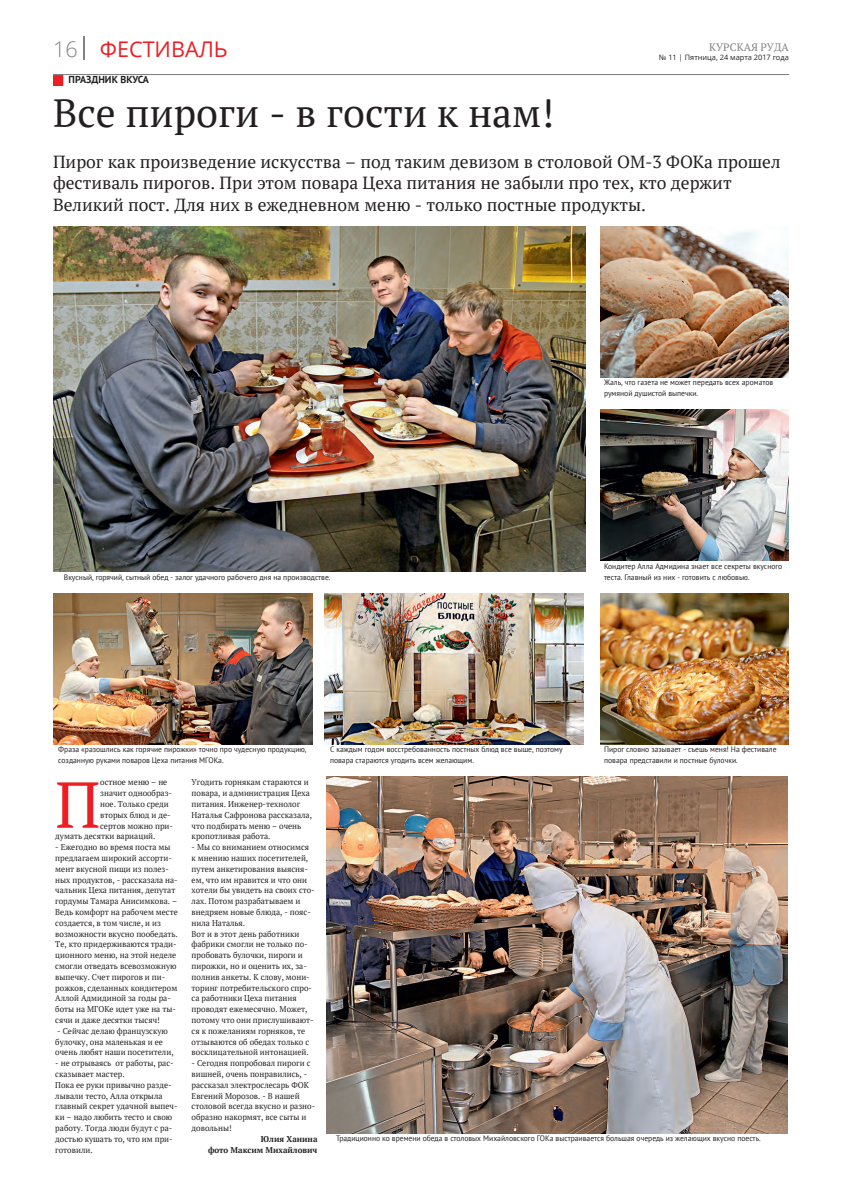
<style>
.page{position:relative;width:842px;height:1191px;background:#fff}
.page>*{position:absolute;margin:0;border:0;box-sizing:border-box;transform-origin:0 0}
.t1{font:64.8px "PT Serif";color:#ee1d23;scale:.96 1}
.t2{font:39.6px "PT Serif";color:#231f20}
.t3{font:21.6px "Open Sans";color:#ee1d23}
.t4{font:17.5px/21.6px "PT Serif";color:#231f20}
.t5{font:10.8px "PT Serif";color:#808285}
.t6{font:700 10.1px "PT Sans";color:#231f20}
.t7{font:8.4px/10.8px "PT Serif";color:#231f20;scale:.96 1}
.t8{font:700 8.4px/10.8px "PT Serif";color:#231f20;text-align:right;scale:.96 1}
.t9{font:7.9px/10.8px "PT Sans";color:#231f20;scale:.96 1}
.t10{font:7.4px "Open Sans";color:#231f20}
.s1{color:#808285}
</style>
<div class="page">
<svg style="left:83px;top:36px;width:1px;height:23px"></svg>
<img style="left:53px;top:75px;width:11px;height:11px">
<img style="left:53px;top:226px;width:533px;height:346px">
<img style="left:53px;top:593px;width:259px;height:151px">
<img style="left:325px;top:593px;width:259px;height:151px">
<img style="left:600px;top:226px;width:188px;height:151px">
<img style="left:600px;top:410px;width:188px;height:151px">
<img style="left:600px;top:593px;width:188px;height:151px">
<img style="left:327px;top:777px;width:460px;height:356px">
<h3 class="t3" style="left:53px;top:34px;width:176px"><span class="s1">16</span> ФЕСТИВАЛЬ</h3>
<p class="t5" style="left:709px;top:40px;width:81px">КУРСКАЯ РУДА</p>
<p class="t10" style="left:659px;top:52px;width:132px">№ 11 | Пятница, 24 марта 2017 года</p>
<p class="t6" style="left:69px;top:74px;width:82px">ПРАЗДНИК ВКУСА</p>
<h2 class="t2" style="left:53px;top:87px;width:503px">Все пироги - в гости к нам!</h2>
<h3 class="t4" style="left:53px;top:150px;width:729px">Пирог как произведение искусства – под таким девизом в столовой ОМ-3 ФОКа прошел фестиваль пирогов. При этом повара Цеха питания не забыли про тех, кто держит<br>Великий пост. Для них в ежедневном меню - только постные продукты.</h3>
<p class="t9" style="left:604px;top:377px;width:178px">Жаль, что газета не может передать всех ароматов румяной душистой выпечки.</p>
<p class="t9" style="left:64px;top:572px;width:279px">Вкусный, горячий, сытный обед - залог удачного рабочего дня на производстве.</p>
<p class="t9" style="left:604px;top:561px;width:187px">Кондитер Алла Адмидина знает все секреты вкусного теста. Главный из них - готовить с любовью.</p>
<p class="t9" style="left:58px;top:744px;width:260px">Фраза «разошлись как горячие пирожки» точно про чудесную продукцию, созданную руками поваров Цеха питания МГОКа.</p>
<p class="t9" style="left:330px;top:744px;width:244px">С каждым годом восстребованность постных блюд все выше, поэтому повара стараются угодить всем желающим.</p>
<p class="t9" style="left:604px;top:744px;width:181px">Пирог словно зазывает - съешь меня! На фестивале повара представили и постные булочки.</p>
<h1 class="t1" style="left:55px;top:762px;width:48px">П</h1>
<p class="t7" style="left:100px;top:777px;width:71px">остное меню – не</p>
<p class="t7" style="left:100px;top:788px;width:76px">значит однообраз-</p>
<p class="t7" style="left:100px;top:798px;width:73px">ное. Только среди</p>
<p class="t7" style="left:100px;top:809px;width:75px">вторых блюд и де-</p>
<p class="t7" style="left:100px;top:820px;width:77px">сертов можно при-</p>
<p class="t7" style="left:55px;top:831px;width:106px">думать десятки вариаций.</p>
<p class="t7" style="left:55px;top:842px;width:129px">- Ежегодно во время поста мы предлагаем широкий ассорти&shy;мент вкусной пищи из полез&shy;ных продуктов, - рассказала на&shy;чальник Цеха питания, депутат гордумы Тамара Анисимкова. –<br>Ведь комфорт на рабочем месте создается, в том числе, и из возможности вкусно пообедать.<br>Те, кто придерживаются тради&shy;ционного меню, на этой неделе смогли отведать всевозможную выпечку. Счет пирогов и пи&shy;рожков, сделанных кондитером<br>Аллой Адмидиной за годы ра&shy;боты на МГОКе идет уже на ты&shy;сячи и даже десятки тысяч!</p>
<p class="t7" style="left:55px;top:1025px;width:125px">- Сейчас делаю французскую булочку, она маленькая и ее очень любят наши посетители,</p>
<p class="t7" style="left:55px;top:1058px;width:129px">- не отрываясь от работы, рас&shy;сказывает мастер.<br>Пока ее руки привычно разде&shy;лывали тесто, Алла открыла главный секрет удачной выпеч&shy;ки – надо любить тесто и свою работу. Тогда люди будут с ра&shy;достью кушать то, что им при&shy;готовили.</p>
<p class="t7" style="left:192px;top:777px;width:127px">Угодить горнякам стараются и повара, и администрация Цеха питания. Инженер-технолог<br>Наталья Сафронова рассказала, что подбирать меню – очень кропотливая работа.</p>
<p class="t7" style="left:192px;top:842px;width:130px">- Мы со вниманием относимся к мнению наших посетителей, путем анкетирования выясня&shy;ем, что им нравится и что они хотели бы увидеть на своих сто&shy;лах. Потом разрабатываем и внедряем новые блюда, - пояс&shy;нила Наталья.<br>Вот и в этот день работники фабрики смогли не только по&shy;пробовать булочки, пироги и пирожки, но и оценить их, за&shy;полнив анкеты. К слову, мони&shy;торинг потребительского спро&shy;са работники Цеха питания проводят ежемесячно. Может, потому что они прислушивают&shy;ся к пожеланиям горняков, те отзываются об обедах только с восклицательной интонацией.</p>
<p class="t7" style="left:192px;top:1058px;width:130px">- Сегодня попробовал пироги с вишней, очень понравились, - рассказал электрослесарь ФОК<br>Евгений Морозов. - В нашей столовой всегда вкусно и разно&shy;образно накормят, все сыты и довольны!</p>
<p class="t8" style="left:208px;top:1133px;width:116px">Юлия Ханина<br>фото Максим Михайлович</p>
<p class="t9" style="left:336px;top:1133px;width:444px">Традиционно ко времени обеда в столовых Михайловского ГОКа выстраивается большая очередь из желающих вкусно поесть.</p>
</div>
